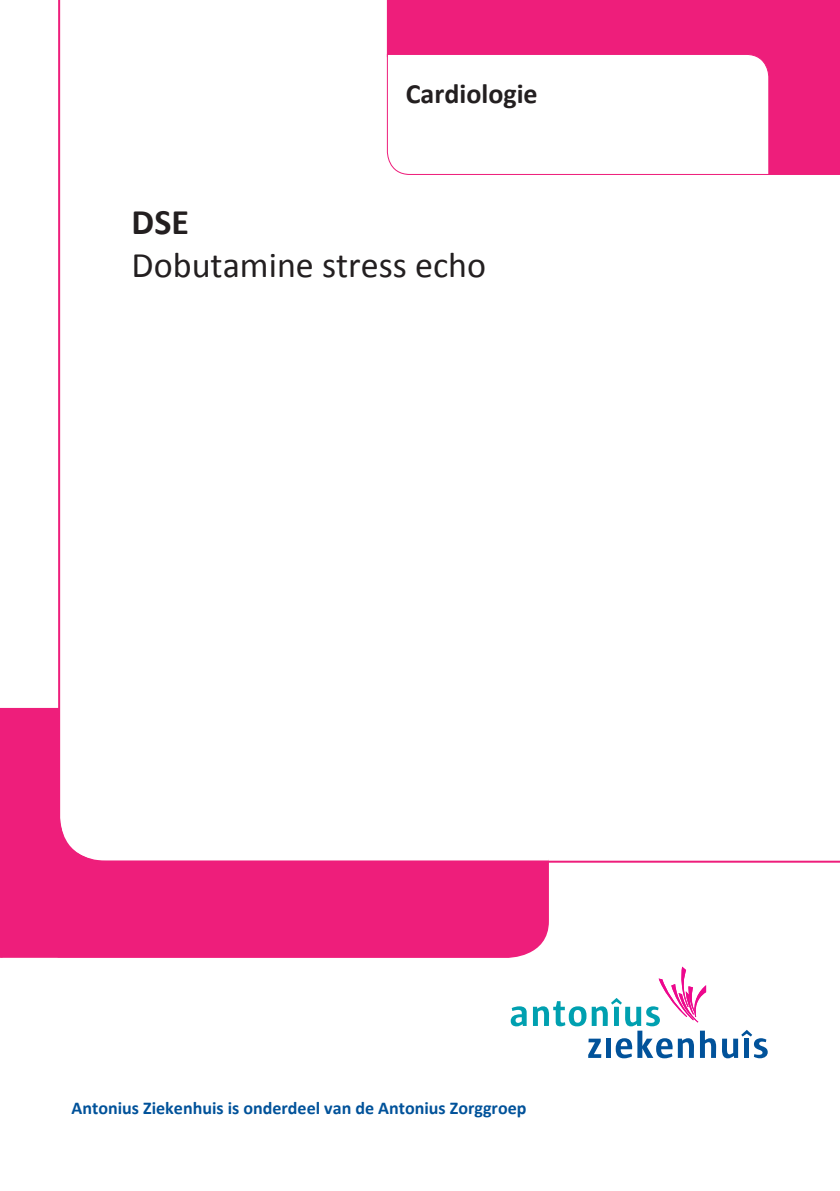
<style>
.page{position:relative;width:840px;height:1191px;background:#fff}
.page>*{position:absolute;margin:0;border:0;box-sizing:border-box;transform-origin:0 0}
.Voorkant_-_behandeli{font:36px "Calibri";color:#231f20}
.Voorkant_-_behandeli-2{font:700 36px "Calibri";color:#231f20}
.Voorkant_-_afdeling{font:700 28px "Calibri";color:#231f20}
.t1{font:700 18px "Calibri";color:#01529a}
</style>
<div class="page">
<div style="left:1px;top:708px;width:547px;height:250px;background:#ee1e7b"></div>
<svg style="left:60px;top:674px;width:488px;height:186px"></svg>
<svg style="left:510px;top:1006px;width:16px;height:20px"></svg>
<svg style="left:533px;top:966px;width:182px;height:92px"></svg>
<svg style="left:722px;top:1030px;width:45px;height:28px"></svg>
<div style="left:387px;top:0;width:452px;height:174px;background:#ee1e7b"></div>
<svg style="left:386px;top:53px;width:383px;height:122px"></svg>
<hr style="left:58px;top:0;width:2px;height:910px;background:#ee1e7b">
<hr style="left:27px;top:860px;width:812px;height:2px;background:#ee1e7b">
<div style="left:0;top:891px;width:58px;height:67px;background:#ee1e7b"></div>
<p class="Voorkant_-_afdeling" style="left:405px;top:76px;width:133px">Cardiologie</p>
<p class="Voorkant_-_behandeli-2" style="left:132px;top:199px;width:59px">DSE</p>
<p class="Voorkant_-_behandeli" style="left:132px;top:242px;width:356px">Dobutamine stress echo</p>
<p class="t1" style="left:72px;top:1096px;width:456px">Antonius Ziekenhuis is onderdeel van de Antonius Zorggroep</p>
</div>
